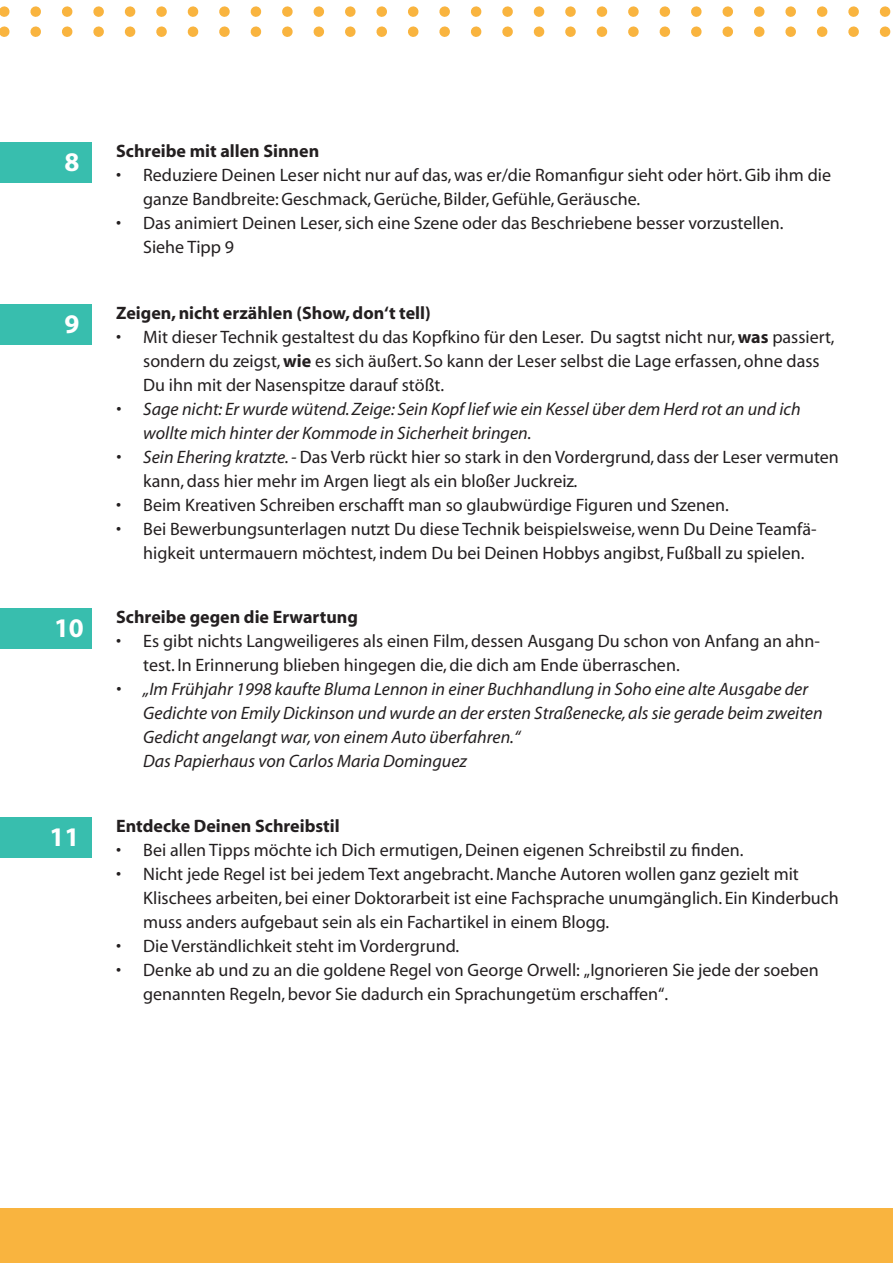
<style>
.page{position:relative;width:893px;height:1263px;background:#fff}
.page>*{position:absolute;margin:0;border:0;box-sizing:border-box;transform-origin:0 0}
.t1{font:700 27px "Myriad";color:#fff}
.t2{font:18px/24px "Myriad";color:#231f20}
.t3{font:italic 18px/24px "Myriad";color:#231f20}
.t4{font:700 18px "Myriad";color:#231f20}
.s1{font-weight:700}
.s2{font-style:italic}
</style>
<div class="page">
<div style="left:0;top:304px;width:91px;height:40px;background:#38beae"></div>
<div style="left:0;top:817px;width:91px;height:40px;background:#38beae"></div>
<div style="left:0;top:608px;width:91px;height:40px;background:#38beae"></div>
<div style="left:0;top:142px;width:91px;height:41px;background:#38beae"></div>
<div style="left:0;top:1209px;width:893px;height:54px;background:#f9b43f"></div>
<svg style="left:0;top:6px;width:891px;height:11px"></svg>
<svg style="left:0;top:26px;width:891px;height:11px"></svg>
<h1 class="t1" style="left:65px;top:148px;width:16px">8</h1>
<h1 class="t1" style="left:65px;top:310px;width:16px">9</h1>
<h1 class="t1" style="left:54px;top:614px;width:31px">10</h1>
<h1 class="t1" style="left:50px;top:823px;width:31px">11</h1>
<p class="t4" style="left:116px;top:142px;width:204px">Schreibe mit allen Sinnen</p>
<p class="t2" style="left:143px;top:164px;width:689px;text-indent:-27px">• Reduziere Deinen Leser nicht nur auf das, was er/die Romanfigur sieht oder hört. Gib ihm die ganze Bandbreite: Geschmack, Gerüche, Bilder, Gefühle, Geräusche.</p>
<p class="t2" style="left:143px;top:212px;width:642px;text-indent:-27px">• Das animiert Deinen Leser, sich eine Szene oder das Beschriebene besser vorzustellen.<br>Siehe Tipp 9</p>
<p class="t4" style="left:116px;top:303px;width:316px">Zeigen, nicht erzählen (Show, don‘t tell)</p>
<p class="t2" style="left:143px;top:325px;width:693px;text-indent:-27px">• Mit dieser Technik gestaltest du das Kopfkino für den Leser. Du sagtst nicht nur, <span class="s1">was</span> passiert, sondern du zeigst, <span class="s1">wie</span> es sich äußert. So kann der Leser selbst die Lage erfassen, ohne dass<br>Du ihn mit der Nasenspitze darauf stößt.</p>
<p class="t3" style="left:143px;top:397px;width:659px;text-indent:-27px">• Sage nicht: Er wurde wütend. Zeige: Sein Kopf lief wie ein Kessel über dem Herd rot an und ich wollte mich hinter der Kommode in Sicherheit bringen.</p>
<p class="t2" style="left:143px;top:445px;width:697px;text-indent:-27px"><span class="s2">• Sein Ehering kratzte. -</span> Das Verb rückt hier so stark in den Vordergrund, dass der Leser vermuten kann, dass hier mehr im Argen liegt als ein bloßer Juckreiz<span class="s2">.</span></p>
<p class="t2" style="left:116px;top:493px;width:614px">• Beim Kreativen Schreiben erschafft man so glaubwürdige Figuren und Szenen.</p>
<p class="t2" style="left:143px;top:517px;width:675px;text-indent:-27px">• Bei Bewerbungsunterlagen nutzt Du diese Technik beispielsweise, wenn Du Deine Teamfä&shy;higkeit untermauern möchtest, indem Du bei Deinen Hobbys angibst, Fußball zu spielen.</p>
<p class="t4" style="left:116px;top:607px;width:243px">Schreibe gegen die Erwartung</p>
<p class="t2" style="left:143px;top:629px;width:678px;text-indent:-27px">• Es gibt nichts Langweiligeres als einen Film, dessen Ausgang Du schon von Anfang an ahn&shy;test. In Erinnerung blieben hingegen die, die dich am Ende überraschen.</p>
<p class="t3" style="left:143px;top:677px;width:681px;text-indent:-27px">• „Im Frühjahr 1998 kaufte Bluma Lennon in einer Buchhandlung in Soho eine alte Ausgabe der Gedichte von Emily Dickinson und wurde an der ersten Straßenecke, als sie gerade beim zweiten Gedicht angelangt war, von einem Auto überfahren.“<br>Das Papierhaus von Carlos Maria Dominguez</p>
<p class="t4" style="left:116px;top:816px;width:225px">Entdecke Deinen Schreibstil</p>
<p class="t2" style="left:116px;top:839px;width:629px">• Bei allen Tipps möchte ich Dich ermutigen, Deinen eigenen Schreibstil zu finden.</p>
<p class="t2" style="left:143px;top:863px;width:697px;text-indent:-27px">• Nicht jede Regel ist bei jedem Text angebracht. Manche Autoren wollen ganz gezielt mit<br>Klischees arbeiten, bei einer Doktorarbeit ist eine Fachsprache unumgänglich. Ein Kinderbuch muss anders aufgebaut sein als ein Fachartikel in einem Blogg.</p>
<p class="t2" style="left:116px;top:935px;width:344px">• Die Verständlichkeit steht im Vordergrund.</p>
<p class="t2" style="left:143px;top:959px;width:677px;text-indent:-27px">• Denke ab und zu an die goldene Regel von George Orwell: „Ignorieren Sie jede der soeben genannten Regeln, bevor Sie dadurch ein Sprachungetüm erschaffen“.</p>
</div>
